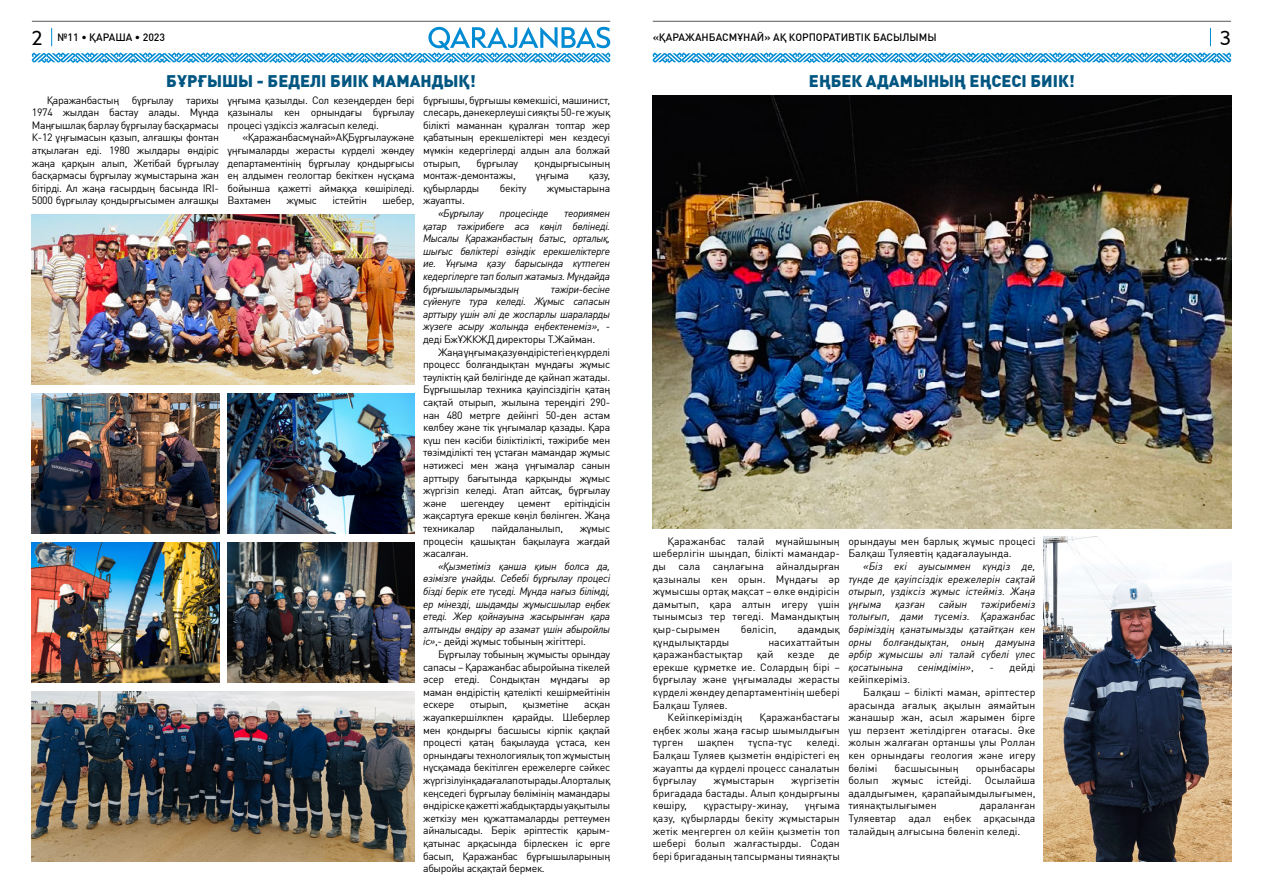
<style>
.page{position:relative;width:1263px;height:893px;background:#fff}
.page>*{position:absolute;margin:0;border:0;box-sizing:border-box;transform-origin:0 0}
.t1{font:17.25px "Capitana";color:#000}
.t2{font:900 16.5px "FF Din Pro";color:#005681}
.t3{font:10.5px/12.6px "FF Din Pro";color:#000;text-align:justify}
.t4{font:italic 10.5px/12.6px "FF Din Pro";letter-spacing:-.03em;color:#000;text-align:justify}
.t5{font:10.5px "FF Din Pro";letter-spacing:-.03em;color:#000}
.t6{font:500 10.5px "FF Din Pro";color:#000}
.t7{font:italic 10.5px "FF Din Pro";color:#000}
.s1{font-family:"Capitana";font-weight:400;font-size:17.25px}
.s2{font-style:normal}
</style>
<div class="page">
<hr style="left:32px;top:21px;width:578px;height:1px;background:#575756">
<hr style="left:653px;top:21px;width:578px;height:1px;background:#575756">
<svg style="left:1210px;top:28px;width:1px;height:18px"></svg>
<svg style="left:653px;top:52px;width:578px;height:11px"></svg>
<svg style="left:32px;top:27px;width:578px;height:36px"></svg>
<img style="left:227px;top:393px;width:188px;height:141px">
<img style="left:32px;top:215px;width:383px;height:170px">
<img style="left:32px;top:393px;width:187px;height:141px">
<img style="left:32px;top:542px;width:187px;height:140px">
<img style="left:32px;top:691px;width:383px;height:170px">
<img style="left:227px;top:542px;width:188px;height:140px">
<img style="left:653px;top:96px;width:578px;height:432px">
<img style="left:1044px;top:537px;width:187px;height:324px">
<p class="t6" style="left:32px;top:29px;width:135px"><span class="s1">2</span> №11 • ҚАРАША • 2023</p>
<p class="t6" style="left:653px;top:29px;width:285px">«ҚАРАЖАНБАСМҰНАЙ» АҚ КОРПОРАТИВТІК БАСЫЛЫМЫ</p>
<h1 class="t1" style="left:1220px;top:25px;width:12px">3</h1>
<h2 class="t2" style="left:166px;top:67px;width:311px">БҰРҒЫШЫ - БЕДЕЛІ БИІК МАМАНДЫҚ!</h2>
<h2 class="t2" style="left:809px;top:67px;width:267px">ЕҢБЕК АДАМЫНЫҢ ЕҢСЕСІ БИІК!</h2>
<p class="t3" style="left:32px;top:92px;width:189px;text-indent:15px">Қаражанбастың бұрғылау тарихы 1974 жылдан бастау алады. Мұнда Маңғышлақ барлау бұрғылау басқармасы К-12 ұңғымасын қазып, алғашқы фонтан атқылаған еді. 1980 жылдары өндіріс жаңа қарқын алып, Жетібай бұрғылау басқармасы бұрғылау жұмыстарына жан бітірді. Ал жаңа ғасырдың басында IRI-5000 бұрғылау қондырғысымен алғашқы</p>
<p class="t3" style="left:227px;top:92px;width:189px">ұңғыма қазылды. Сол кезеңдерден бері қазыналы кен орнындағы бұрғылау процесі үздіксіз жалғасып келеді.</p>
<p class="t3" style="left:227px;top:130px;width:189px;text-indent:15px">«Қаражанбасмұнай» АҚ Бұрғылау және ұңғымаларды жерасты күрделі жөндеу департаментінің бұрғылау қондырғысы ең алдымен геологтар бекіткен нұсқама бойынша қажетті аймаққа көшіріледі.<br>Вахтамен</p>
<p class="t3" style="left:423px;top:92px;width:189px">бұрғышы, бұрғышы көмекшісі, машинист, слесарь, дәнекерлеуші сияқты 50-ге жуық білікті маманнан құралған топтар жер қабатының ерекшеліктері мен кездесуі мүмкін кедергілерді алдын ала болжай отырып,</p>
<p class="t5" style="left:477px;top:155px;width:43px">бұрғылау</p>
<p class="t5" style="left:534px;top:155px;width:77px">қондырғысының</p>
<p class="t5" style="left:423px;top:167px;width:94px">монтаж-демонтажы,</p>
<p class="t3" style="left:536px;top:168px;width:35px">ұңғыма</p>
<p class="t3" style="left:589px;top:168px;width:23px">қазу,</p>
<p class="t5" style="left:423px;top:180px;width:58px">құбырларды</p>
<p class="t3" style="left:500px;top:181px;width:28px">бекіту</p>
<p class="t5" style="left:547px;top:180px;width:65px">жұмыстарына</p>
<p class="t5" style="left:423px;top:192px;width:43px">жауапты.</p>
<p class="t4" style="left:438px;top:206px;width:47px">«Бұрғылау</p>
<p class="t4" style="left:499px;top:206px;width:50px">процесінде</p>
<p class="t3" style="left:287px;top:193px;width:32px">жұмыс</p>
<p class="t5" style="left:332px;top:192px;width:36px">істейтін</p>
<p class="t3" style="left:383px;top:193px;width:34px">шебер,</p>
<p class="t4" style="left:423px;top:206px;width:189px;text-indent:141px">теориямен қатар тәжірибеге аса көңіл бөлінеді.<br>Мысалы Қаражанбастың батыс, орталық, шығыс бөліктері өзіндік ерекшеліктерге ие. Ұңғыма қазу барысында күтпеген кедергілерге тап болып жатамыз. Мұндайда бұрғышыларымыздың</p>
<p class="t4" style="left:423px;top:281px;width:189px;text-indent:128px">тәжіри-бесіне сүйенуге тура келеді. Жұмыс сапасын арттыру үшін әлі де жоспарлы шараларды жүзеге асыру жолында еңбектенеміз»<span class="s2">, - деді БжҰЖКЖД директоры Т.Жайман.</span></p>
<p class="t3" style="left:423px;top:344px;width:189px;text-indent:15px">Жаңа ұңғыма қазу өндірістегі ең күрделі процесс болғандықтан мұндағы жұмыс тәуліктің қай бөлігінде де қайнап жатады.<br>Бұрғышылар техника қауіпсіздігін қатаң сақтай отырып, жылына тереңдігі 290- нан 480 метрге дейінгі 50-ден астам көлбеу және тік ұңғымалар қазады. Қара күш пен кәсіби біліктілікті, тәжірибе мен төзімділікті тең ұстаған мамандар жұмыс нәтижесі мен жаңа ұңғымалар санын арттыру бағытында қарқынды жұмыс жүргізіп келеді. Атап айтсақ, бұрғылау және</p>
<p class="t3" style="left:423px;top:496px;width:189px;text-indent:141px">ерітіндісін жақсартуға ерекше көңіл бөлінген. Жаңа техникалар</p>
<p class="t5" style="left:460px;top:495px;width:45px">шегендеу</p>
<p class="t3" style="left:518px;top:496px;width:34px">цемент</p>
<p class="t5" style="left:492px;top:520px;width:73px">пайдаланылып,</p>
<p class="t3" style="left:423px;top:521px;width:189px;text-indent:157px">жұмыс процесін қашықтан бақылауға жағдай жасалған.</p>
<p class="t4" style="left:423px;top:559px;width:189px;text-indent:15px">«Қызметіміз қанша қиын болса да, өзімізге ұнайды. Себебі бұрғылау процесі бізді берік ете түседі. Мұнда нағыз білімді, ер мінезді, шыдамды жұмысшылар еңбек етеді. Жер қойнауына жасырынған қара алтынды өндіру әр азамат үшін абыройлы іс»<span class="s2">,- дейді жұмыс тобының жігіттері.</span></p>
<p class="t3" style="left:423px;top:647px;width:189px;text-indent:15px">Бұрғылау тобының жұмысты орындау сапасы – Қаражанбас абыройына тікелей әсер етеді. Сондықтан мұндағы әр маман өндірістің қателікті кешірмейтінін ескере</p>
<p class="t3" style="left:848px;top:534px;width:189px">орындауы мен барлық жұмыс процесі<br>Балқаш Туляевтің қадағалауында.</p>
<p class="t4" style="left:848px;top:559px;width:189px;text-indent:15px">«Біз екі ауысыммен күндіз де, түнде де қауіпсіздік ережелерін сақтай отырып, үздіксіз жұмыс істейміз. Жаңа ұңғыма</p>
<p class="t3" style="left:653px;top:534px;width:189px;text-indent:15px">Қаражанбас талай мұнайшының шеберлігін шыңдап, білікті мамандар&shy;ды сала саңлағына айналдырған қазыналы кен орын. Мұндағы әр жұмысшы ортақ мақсат – өлке өндірісін дамытып, қара алтын игеру үшін тынымсыз тер төгеді. Мамандықтың қыр-сырымен</p>
<p class="t4" style="left:848px;top:597px;width:189px;text-indent:132px">тәжірибеміз толығып, дами түсеміз. Қаражанбас бәріміздің қанатымызды қатайтқан кен орны болғандықтан, оның дамуына әрбір жұмысшы әлі талай сүбелі үлес қосатынына</p>
<p class="t4" style="left:895px;top:597px;width:32px">қазған</p>
<p class="t4" style="left:939px;top:597px;width:30px">сайын</p>
<p class="t3" style="left:741px;top:622px;width:37px">бөлісіп,</p>
<p class="t3" style="left:797px;top:622px;width:44px">адамдық</p>
<p class="t3" style="left:653px;top:634px;width:78px">құндылықтарды</p>
<p class="t3" style="left:768px;top:634px;width:73px">насихаттайтын</p>
<p class="t3" style="left:653px;top:647px;width:92px">қаражанбастықтар</p>
<p class="t3" style="left:757px;top:647px;width:18px">қай</p>
<p class="t3" style="left:787px;top:647px;width:29px">кезде</p>
<p class="t3" style="left:828px;top:647px;width:13px">де</p>
<p class="t3" style="left:653px;top:660px;width:189px">ерекше құрметке ие. Солардың бірі –</p>
<p class="t3" style="left:653px;top:672px;width:189px">бұрғылау және ұңғымалады жерасты</p>
<p class="t3" style="left:653px;top:685px;width:189px">күрделі жөндеу департаментінің шебері</p>
<p class="t3" style="left:653px;top:697px;width:76px">Балқаш Туляев.</p>
<p class="t3" style="left:668px;top:710px;width:76px">Кейіпкеріміздің</p>
<p class="t7" style="left:918px;top:659px;width:57px">сенімдімін»<span class="s2">,</span></p>
<p class="t3" style="left:989px;top:660px;width:47px">- дейді</p>
<p class="t3" style="left:848px;top:672px;width:63px">кейіпкеріміз.</p>
<p class="t3" style="left:863px;top:685px;width:174px">Балқаш – білікті маман, әріптестер</p>
<p class="t3" style="left:848px;top:697px;width:189px">арасында ағалық ақылын аямайтын</p>
<p class="t3" style="left:848px;top:710px;width:189px">жанашыр жан, асыл жарымен бірге</p>
<p class="t3" style="left:848px;top:723px;width:189px">үш перзент жетілдірген отағасы. Әке</p>
<p class="t3" style="left:848px;top:735px;width:189px">жолын жалғаған ортаншы ұлы Роллан</p>
<p class="t3" style="left:848px;top:748px;width:189px">кен орнындағы геология және игеру</p>
<p class="t3" style="left:848px;top:760px;width:31px">бөлімі</p>
<p class="t3" style="left:894px;top:760px;width:66px">басшысының</p>
<p class="t3" style="left:470px;top:697px;width:39px">отырып,</p>
<p class="t5" style="left:522px;top:696px;width:48px">қызметіне</p>
<p class="t3" style="left:423px;top:697px;width:189px;text-indent:161px">асқан жауапкершілкпен қарайды. Шеберлер мен қондырғы басшысы кірпік қақпай процесті қатаң бақылауда ұстаса, кен орнындағы технологиялық топ жұмыстың нұсқамада бекітілген ережелерге сәйкес жүргізілуін қадағалап отырады. Ал орталық кеңседегі бұрғылау бөлімінің мамандары өндіріске қажетті жабдықтарды уақытылы жеткізу мен құжаттамаларды реттеумен айналысады. Берік әріптестік қарым&shy;қатынас арқасында бірлескен іс өрге басып, Қаражанбас бұрғышыларының абыройы асқақтай бермек.</p>
<p class="t3" style="left:653px;top:710px;width:189px;text-indent:107px">Қаражанбастағы еңбек жолы жаңа ғасыр шымылдығын түрген</p>
<p class="t3" style="left:653px;top:735px;width:189px;text-indent:154px">келеді.<br>Балқаш Туляев қызметін өндірістегі ең жауапты да күрделі процесс саналатын бұрғылау</p>
<p class="t3" style="left:698px;top:735px;width:38px">шақпен</p>
<p class="t3" style="left:748px;top:735px;width:45px">тұспа-тұс</p>
<p class="t3" style="left:848px;top:760px;width:189px;text-indent:127px">орынбасары болып жұмыс істейді. Осылайша адалдығымен, қарапайымдылығымен, тиянақтылығымен</p>
<p class="t3" style="left:653px;top:773px;width:189px;text-indent:138px">жүргізетін бригадада бастады. Алып қондырғыны көшіру,</p>
<p class="t3" style="left:713px;top:773px;width:62px">жұмыстарын</p>
<p class="t3" style="left:848px;top:798px;width:189px;text-indent:132px">дараланған Туляевтар адал еңбек арқасында талайдың алғысына бөленіп келеді.</p>
<p class="t3" style="left:653px;top:798px;width:189px;text-indent:152px">ұңғыма қазу, құбырларды бекіту жұмыстарын жетік меңгерген ол кейін қызметін топ шебері болып жалғастырды. Содан бері бригаданың тапсырманы тиянақты</p>
<p class="t3" style="left:703px;top:798px;width:86px">құрастыру-жинау,</p>
</div>
